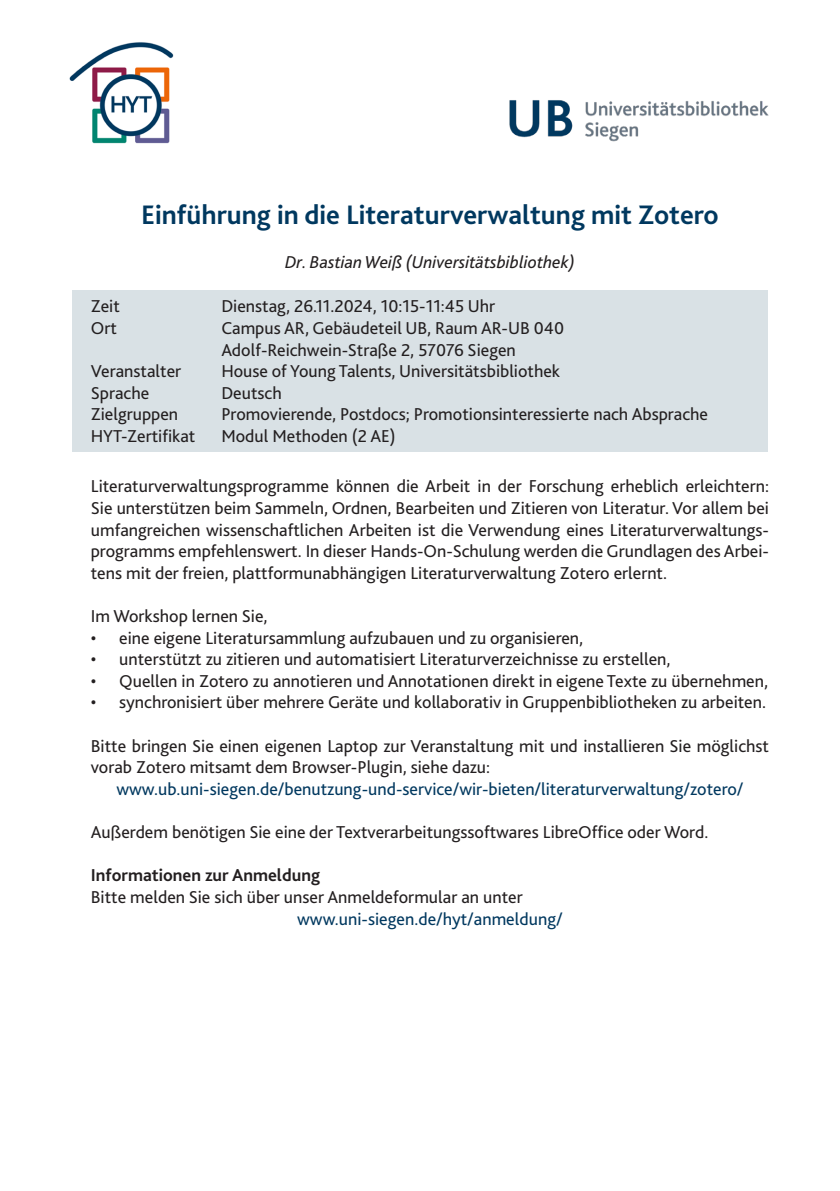
<style>
.page{position:relative;width:840px;height:1191px;background:#fff}
.page>*{position:absolute;margin:0;border:0;box-sizing:border-box;transform-origin:0 0}
.Titel{font:700 28px "Bliss 2";color:#00385f}
.Haupttext{font:18px/21.6px "Bliss 2";color:#231f20;text-align:justify}
.Formalia{font:18px "Bliss 2";color:#231f20}
.LINKS{font:18px "Bliss 2";color:#00385f}
.Lehrende_Person{font:italic 18px "Bliss 2";color:#231f20}
.Infos_zur_Anmeldung{font:700 18px "Bliss 2";color:#231f20}
</style>
<div class="page">
<img style="left:69px;top:42px;width:105px;height:102px">
<img style="left:509px;top:100px;width:260px;height:42px">
<div style="left:72px;top:291px;width:695px;height:161px;background:#d9e1e5"></div>
<p class="Titel" style="left:141px;top:197px;width:579px">Einführung in die Literaturverwaltung mit Zotero</p>
<p class="Lehrende_Person" style="left:285px;top:251px;width:291px">Dr. Bastian Weiß (Universitätsbibliothek)</p>
<p class="Formalia" style="left:91px;top:295px;width:31px">Zeit</p>
<p class="Formalia" style="left:221px;top:295px;width:275px">Dienstag, 26.11.2024, 10:15-11:45 Uhr</p>
<p class="Formalia" style="left:91px;top:317px;width:28px">Ort</p>
<p class="Formalia" style="left:221px;top:317px;width:344px">Campus AR, Gebäudeteil UB, Raum AR-UB 040</p>
<p class="Formalia" style="left:221px;top:338px;width:296px">Adolf-Reichwein-Straße 2, 57076 Siegen</p>
<p class="Formalia" style="left:91px;top:360px;width:92px">Veranstalter</p>
<p class="Formalia" style="left:221px;top:360px;width:340px">House of Young Talents, Universitätsbibliothek</p>
<p class="Formalia" style="left:91px;top:381px;width:60px">Sprache</p>
<p class="Formalia" style="left:221px;top:381px;width:62px">Deutsch</p>
<p class="Formalia" style="left:91px;top:403px;width:89px">Zielgruppen</p>
<p class="Formalia" style="left:221px;top:403px;width:488px">Promovierende, Postdocs; Promotionsinteressierte nach Absprache</p>
<p class="Formalia" style="left:91px;top:425px;width:106px">HYT-Zertifikat</p>
<p class="Formalia" style="left:221px;top:425px;width:176px">Modul Methoden (2 AE)</p>
<p class="Haupttext" style="left:91px;top:475px;width:679px">Literaturverwaltungsprogramme können die Arbeit in der Forschung erheblich erleichtern:<br>Sie unterstützen beim Sammeln, Ordnen, Bearbeiten und Zitieren von Literatur. Vor allem bei umfangreichen wissenschaftlichen Arbeiten ist die Verwendung eines Literaturverwaltungs&shy;programms empfehlenswert. In dieser Hands-On-Schulung werden die Grundlagen des Arbei&shy;tens mit der freien, plattformunabhängigen Literaturverwaltung Zotero erlernt.</p>
<p class="Haupttext" style="left:91px;top:605px;width:178px">Im Workshop lernen Sie,</p>
<p class="Haupttext" style="left:91px;top:626px;width:493px">• eine eigene Literatursammlung aufzubauen und zu organisieren,</p>
<p class="Haupttext" style="left:91px;top:648px;width:581px">• unterstützt zu zitieren und automatisiert Literaturverzeichnisse zu erstellen,</p>
<p class="Haupttext" style="left:91px;top:669px;width:678px">• Quellen in Zotero zu annotieren und Annotationen direkt in eigene Texte zu übernehmen,</p>
<p class="Haupttext" style="left:91px;top:691px;width:676px">• synchronisiert über mehrere Geräte und kollaborativ in Gruppenbibliotheken zu arbeiten.</p>
<p class="Haupttext" style="left:91px;top:734px;width:679px">Bitte bringen Sie einen eigenen Laptop zur Veranstaltung mit und installieren Sie möglichst vorab Zotero mitsamt dem Browser-Plugin, siehe dazu:</p>
<p class="LINKS" style="left:116px;top:777px;width:628px">www.ub.uni-siegen.de/benutzung-und-service/wir-bieten/literaturverwaltung/zotero/</p>
<p class="Haupttext" style="left:91px;top:821px;width:618px">Außerdem benötigen Sie eine der Textverarbeitungssoftwares LibreOffice oder Word.</p>
<p class="Infos_zur_Anmeldung" style="left:91px;top:864px;width:231px">Informationen zur Anmeldung</p>
<p class="Haupttext" style="left:91px;top:885px;width:433px">Bitte melden Sie sich über unser Anmeldeformular an unter</p>
<p class="LINKS" style="left:297px;top:907px;width:267px">www.uni-siegen.de/hyt/anmeldung/</p>
</div>
